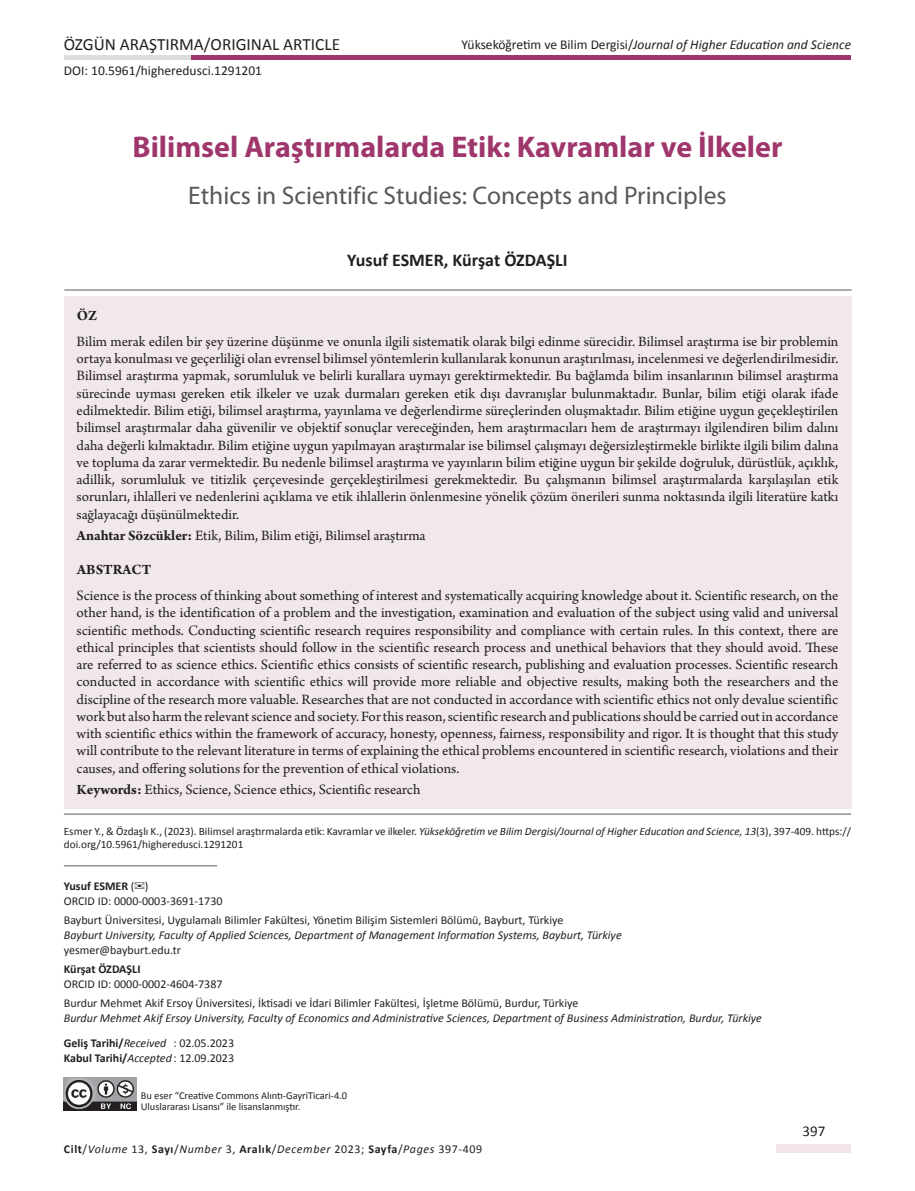
<style>
.page{position:relative;width:915px;height:1191px;background:#fff}
.page>*{position:absolute;margin:0;border:0;box-sizing:border-box;transform-origin:0 0}
.t1{font:700 30px "Myriad Pro";color:#9f366c}
.t2{font:25.5px "Myriad Pro";color:#57585a}
.t3{font:700 18px "Calibri";color:#231f20}
.t4{font:17.25px "Calibri";color:#231f20}
.t5{font:15px/17.2px "Arno Pro";color:#231f20;text-align:justify}
.t6{font:700 15px "Arno Pro";letter-spacing:.005em;color:#231f20}
.t7{font:15px "Calibri";color:#231f20}
.t8{font:italic 13.5px "Calibri";color:#231f20}
.t9{font:13.5px "Calibri";color:#231f20}
.t10{font:12px "Calibri";color:#231f20}
.t11{font:italic 12px "Calibri";color:#231f20}
.t12{font:700 12px "Calibri";color:#231f20}
.t13{font:italic 12px "Calibri";letter-spacing:.05em;color:#231f20}
.t14{font:11.25px/13.5px "Calibri";color:#231f20}
._2_başlık{font:10.5px/11.2px "Calibri";letter-spacing:-.005em;color:#231f20}
.s1{font-style:normal}
.s2{font-weight:700}
.s3{font-style:italic}
.s4{font-weight:400}
.s5{font-weight:400;font-style:italic}
.s6{font-weight:700;font-style:normal}
</style>
<div class="page">
<div style="left:776px;top:1144px;width:74px;height:8px;background:#f3e5eb"></div>
<div style="left:64px;top:55px;width:132px;height:5px;background:#dcdddf"></div>
<div style="left:191px;top:55px;width:659px;height:5px;background:#9f366c"></div>
<div style="left:64px;top:296px;width:786px;height:512px;background:#f1e8ed"></div>
<hr style="left:64px;top:813px;width:786px;height:1px;background:#57585a">
<hr style="left:64px;top:290px;width:787px;height:1px;background:#57585a">
<hr style="left:64px;top:865px;width:153px;height:1px;background:#57585a">
<img style="left:64px;top:1077px;width:73px;height:33px">
<p class="t4" style="left:64px;top:34px;width:278px">ÖZGÜN ARAŞTIRMA/ORIGINAL ARTICLE</p>
<p class="t9" style="left:64px;top:62px;width:200px">DOI: 10.5961/higheredusci.1291201</p>
<p class="t8" style="left:461px;top:36px;width:391px"><span class="s1">Yükseköğretim ve Bilim Dergisi/</span>Journal of Higher Education and Science</p>
<p class="t1" style="left:132px;top:128px;width:651px">Bilimsel Araştırmalarda Etik: Kavramlar ve İlkeler</p>
<p class="t2" style="left:188px;top:179px;width:539px">Ethics in Scientific Studies: Concepts and Principles</p>
<p class="t3" style="left:347px;top:248px;width:222px">Yusuf ESMER, Kürşat ÖZDAŞLI</p>
<p class="t6" style="left:77px;top:307px;width:22px">ÖZ</p>
<p class="t5" style="left:77px;top:334px;width:763px">Bilim merak edilen bir şey üzerine düşünme ve onunla ilgili sistematik olarak bilgi edinme sürecidir. Bilimsel araştırma ise bir problemin ortaya konulması ve geçerliliği olan evrensel bilimsel yöntemlerin kullanılarak konunun araştırılması, incelenmesi ve değerlendirilmesidir.<br>Bilimsel araştırma yapmak, sorumluluk ve belirli kurallara uymayı gerektirmektedir. Bu bağlamda bilim insanlarının bilimsel araştırma sürecinde uyması gereken etik ilkeler ve uzak durmaları gereken etik dışı davranışlar bulunmaktadır. Bunlar, bilim etiği olarak ifade edilmektedir. Bilim etiği, bilimsel araştırma, yayınlama ve değerlendirme süreçlerinden oluşmaktadır. Bilim etiğine uygun geçekleştirilen bilimsel araştırmalar daha güvenilir ve objektif sonuçlar vereceğinden, hem araştırmacıları hem de araştırmayı ilgilendiren bilim dalını daha değerli kılmaktadır. Bilim etiğine uygun yapılmayan araştırmalar ise bilimsel çalışmayı değersizleştirmekle birlikte ilgili bilim dalına ve topluma da zarar vermektedir. Bu nedenle bilimsel araştırma ve yayınların bilim etiğine uygun bir şekilde doğruluk, dürüstlük, açıklık, adillik, sorumluluk ve titizlik çerçevesinde gerçekleştirilmesi gerekmektedir. Bu çalışmanın bilimsel araştırmalarda karşılaşılan etik sorunları, ihlalleri ve nedenlerini açıklama ve etik ihlallerin önlenmesine yönelik çözüm önerileri sunma noktasında ilgili literatüre katkı sağlayacağı düşünülmektedir.</p>
<p class="t5" style="left:77px;top:528px;width:350px"><span class="s2">Anahtar Sözcükler:</span> Etik, Bilim, Bilim etiği, Bilimsel araştırma</p>
<p class="t6" style="left:77px;top:561px;width:76px">ABSTRACT</p>
<p class="t5" style="left:77px;top:588px;width:763px">Science is the process of thinking about something of interest and systematically acquiring knowledge about it. Scientific research, on the other hand, is the identification of a problem and the investigation, examination and evaluation of the subject using valid and universal scientific methods. Conducting scientific research requires responsibility and compliance with certain rules. In this context, there are ethical principles that scientists should follow in the scientific research process and unethical behaviors that they should avoid. These are referred to as science ethics. Scientific ethics consists of scientific research, publishing and evaluation processes. Scientific research conducted in accordance with scientific ethics will provide more reliable and objective results, making both the researchers and the discipline of the research more valuable. Researches that are not conducted in accordance with scientific ethics not only devalue scientific work but also harm the relevant science and society. For this reason, scientific research and publications should be carried out in accordance with scientific ethics within the framework of accuracy, honesty, openness, fairness, responsibility and rigor. It is thought that this study will contribute to the relevant literature in terms of explaining the ethical problems encountered in scientific research, violations and their causes, and offering solutions for the prevention of ethical violations.</p>
<p class="t5" style="left:77px;top:782px;width:345px"><span class="s2">Keywords:</span> Ethics, Science, Science ethics, Scientific research</p>
<p class="t14" style="left:64px;top:824px;width:788px">Esmer Y., &amp; Özdaşlı K., (2023). Bilimsel araştırmalarda etik: Kavramlar ve ilkeler. <span class="s3">Yükseköğretim ve Bilim Dergisi/Journal of Higher Education and Science, 13</span>(3), 397-409. https:// doi.org/10.5961/higheredusci.1291201</p>
<p class="t12" style="left:64px;top:878px;width:86px">Yusuf ESMER <span class="s4">( )</span></p>
<p class="t10" style="left:64px;top:893px;width:160px">ORCID ID: 0000-0003-3691-1730</p>
<p class="t10" style="left:64px;top:912px;width:501px">Bayburt Üniversitesi, Uygulamalı Bilimler Fakültesi, Yönetim Bilişim Sistemleri Bölümü, Bayburt, Türkiye</p>
<p class="t11" style="left:64px;top:926px;width:559px">Bayburt University, Faculty of Applied Sciences, Department of Management Information Systems, Bayburt, Türkiye</p>
<p class="t10" style="left:64px;top:942px;width:119px">yesmer@bayburt.edu.tr</p>
<p class="t12" style="left:64px;top:961px;width:78px">Kürşat ÖZDAŞLI</p>
<p class="t10" style="left:64px;top:976px;width:160px">ORCID ID: 0000-0002-4604-7387</p>
<p class="t10" style="left:64px;top:995px;width:516px">Burdur Mehmet Akif Ersoy Üniversitesi, İktisadi ve İdari Bilimler Fakültesi, İşletme Bölümü, Burdur, Türkiye</p>
<p class="t11" style="left:64px;top:1010px;width:699px">Burdur Mehmet Akif Ersoy University, Faculty of Economics and Administrative Sciences, Department of Business Administration, Burdur, Türkiye</p>
<p class="t12" style="left:64px;top:1035px;width:172px">Geliş Tarihi/<span class="s5">Received</span> <span class="s4">: 02.05.2023</span></p>
<p class="t12" style="left:64px;top:1050px;width:172px">Kabul Tarihi/<span class="s5">Accepted</span><span class="s4">: 12.09.2023</span></p>
<p class="_2_başlık" style="left:141px;top:1089px;width:208px">Bu eser “Creative Commons Alıntı-GayriTicari-4.0<br>Uluslararası Lisansı” ile lisanslanmıştır.</p>
<p class="t13" style="left:64px;top:1140px;width:419px"><span class="s6">Cilt</span><span class="s1">/</span>Volume <span class="s1">13,</span> <span class="s6">Sayı</span><span class="s1">/</span>Number <span class="s1">3,</span> <span class="s6">Aralık</span><span class="s1">/</span>December <span class="s1">2023;</span> <span class="s6">Sayfa</span><span class="s1">/</span>Pages <span class="s1">397-409</span></p>
<p class="t7" style="left:802px;top:1121px;width:24px">397</p>
</div>
